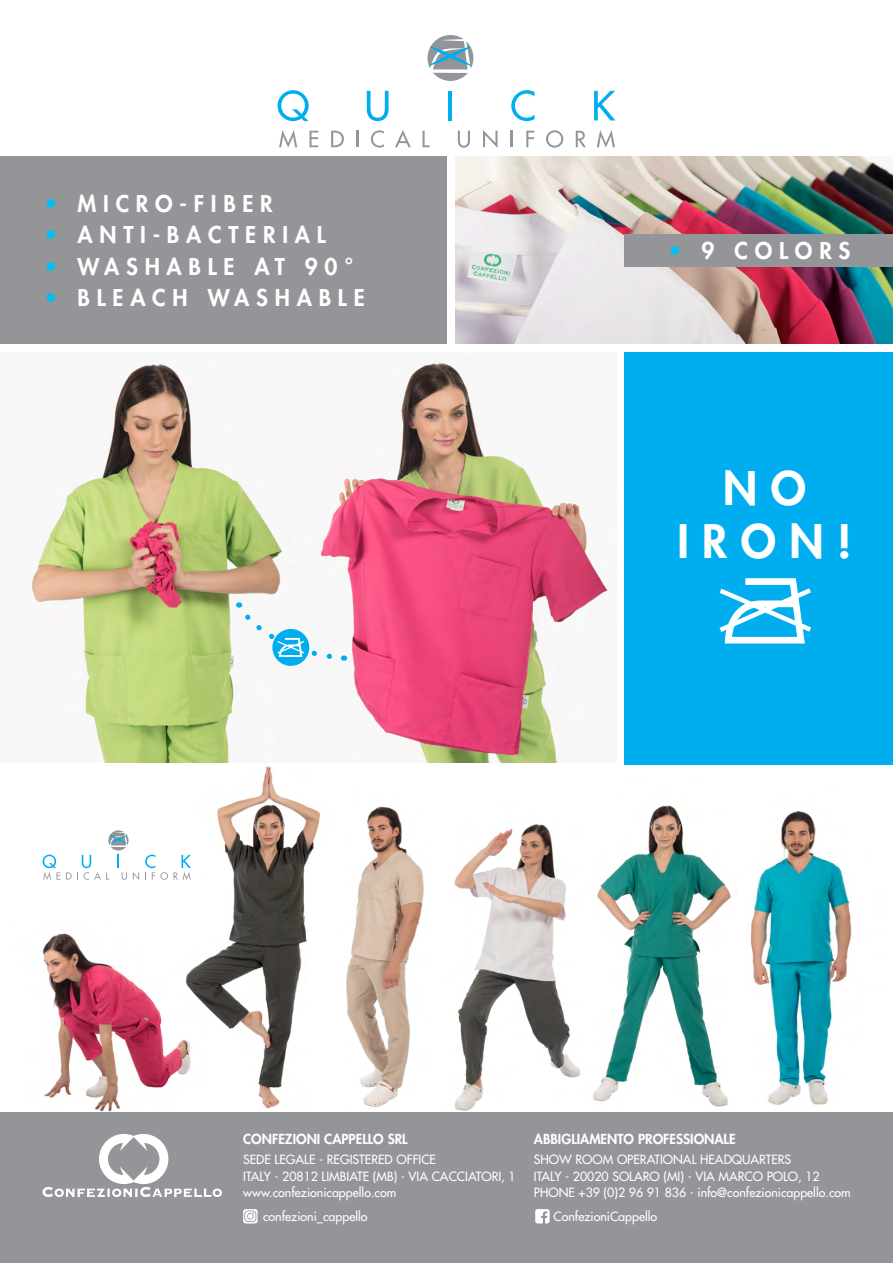
<style>
.page{position:relative;width:893px;height:1263px;background:#fff}
.page>*{position:absolute;margin:0;border:0;box-sizing:border-box;transform-origin:0 0}
.t1{font:800 45px/52.5px "Futura";color:#fff;text-align:center}
.t2{font:800 22.5px "Futura";letter-spacing:.3em;color:#fff}
.t3{font:800 13.5px "Futura";color:#fff}
.t4{font:12.45px/16.5px "Futura";color:#fff}
.s1{color:#00c0f3}
</style>
<div class="page">
<div style="left:0;top:156px;width:446px;height:188px;background:#939598"></div>
<img style="left:455px;top:156px;width:438px;height:188px">
<img style="left:0;top:933px;width:171px;height:180px">
<img style="left:443px;top:824px;width:146px;height:289px">
<img style="left:589px;top:805px;width:149px;height:308px">
<img style="left:339px;top:806px;width:91px;height:307px">
<img style="left:747px;top:811px;width:138px;height:302px">
<div style="left:625px;top:352px;width:268px;height:413px;background:#00aeef"></div>
<img style="left:171px;top:762px;width:159px;height:351px">
<svg style="left:719px;top:578px;width:92px;height:65px"></svg>
<div style="left:427px;top:35px;width:46px;height:46px;background:#939598;border-radius:50%"></div>
<svg style="left:278px;top:90px;width:31px;height:31px"></svg>
<svg style="left:367px;top:91px;width:21px;height:30px"></svg>
<hr style="left:449px;top:91px;width:3px;height:29px;background:#00aeef">
<svg style="left:511px;top:90px;width:24px;height:31px"></svg>
<svg style="left:594px;top:91px;width:21px;height:29px"></svg>
<svg style="left:279px;top:130px;width:18px;height:18px"></svg>
<svg style="left:309px;top:131px;width:9px;height:16px"></svg>
<svg style="left:331px;top:131px;width:13px;height:16px"></svg>
<svg style="left:356px;top:131px;width:2px;height:16px"></svg>
<svg style="left:371px;top:130px;width:13px;height:18px"></svg>
<svg style="left:395px;top:130px;width:16px;height:17px"></svg>
<svg style="left:423px;top:131px;width:7px;height:16px"></svg>
<svg style="left:458px;top:131px;width:12px;height:17px"></svg>
<svg style="left:483px;top:130px;width:14px;height:18px"></svg>
<svg style="left:511px;top:131px;width:2px;height:16px"></svg>
<svg style="left:526px;top:131px;width:8px;height:16px"></svg>
<svg style="left:546px;top:130px;width:17px;height:18px"></svg>
<svg style="left:576px;top:131px;width:10px;height:16px"></svg>
<svg style="left:597px;top:130px;width:18px;height:18px"></svg>
<svg style="left:428px;top:39px;width:45px;height:34px"></svg>
<div style="left:108px;top:830px;width:21px;height:20px;background:#939598;border-radius:50%"></div>
<svg style="left:43px;top:854px;width:17px;height:26px"></svg>
<svg style="left:66px;top:855px;width:43px;height:25px"></svg>
<svg style="left:118px;top:855px;width:9px;height:25px"></svg>
<svg style="left:133px;top:872px;width:6px;height:8px"></svg>
<svg style="left:145px;top:854px;width:46px;height:26px"></svg>
<svg style="left:108px;top:832px;width:20px;height:15px"></svg>
<div style="left:625px;top:234px;width:268px;height:32px;background:#939598"></div>
<div style="left:0;top:1113px;width:893px;height:150px;background:#939598"></div>
<svg style="left:535px;top:1209px;width:15px;height:14px"></svg>
<svg style="left:243px;top:1209px;width:15px;height:14px"></svg>
<svg style="left:43px;top:1134px;width:179px;height:63px"></svg>
<img style="left:27px;top:352px;width:274px;height:410px">
<img style="left:316px;top:357px;width:300px;height:405px">
<svg style="left:272px;top:629px;width:37px;height:37px"></svg>
<svg style="left:239px;top:602px;width:106px;height:61px"></svg>
<h2 class="t2" style="left:45px;top:188px;width:230px"><span class="s1">•</span> MICRO-FIBER</h2>
<h2 class="t2" style="left:45px;top:220px;width:283px"><span class="s1">•</span> ANTI-BACTERIAL</h2>
<h2 class="t2" style="left:45px;top:251px;width:310px"><span class="s1">•</span> WASHABLE AT 90°</h2>
<h2 class="t2" style="left:45px;top:283px;width:321px"><span class="s1">•</span> BLEACH WASHABLE</h2>
<h2 class="t2" style="left:669px;top:236px;width:183px"><span class="s1">•</span> 9 COLORS</h2>
<h1 class="t1" style="left:677px;top:461px;width:176px">N O<br>IRON!</h1>
<p class="t3" style="left:243px;top:1130px;width:166px">CONFEZIONI CAPPELLO SRL</p>
<p class="t4" style="left:243px;top:1151px;width:274px">SEDE LEGALE - REGISTERED OFFICE<br>ITALY - 20812 LIMBIATE (MB) - VIA CACCIATORI, 1 www.confezionicappello.com</p>
<p class="t4" style="left:263px;top:1208px;width:106px">confezioni_cappello</p>
<p class="t3" style="left:534px;top:1130px;width:203px">ABBIGLIAMENTO PROFESSIONALE</p>
<p class="t4" style="left:534px;top:1151px;width:318px">SHOW ROOM OPERATIONAL HEADQUARTERS<br>ITALY - 20020 SOLARO (MI) - VIA MARCO POLO, 12<br>PHONE +39 (0)2 96 91 836 - info@confezionicappello.com</p>
<p class="t4" style="left:554px;top:1208px;width:105px">ConfezioniCappello</p>
</div>
